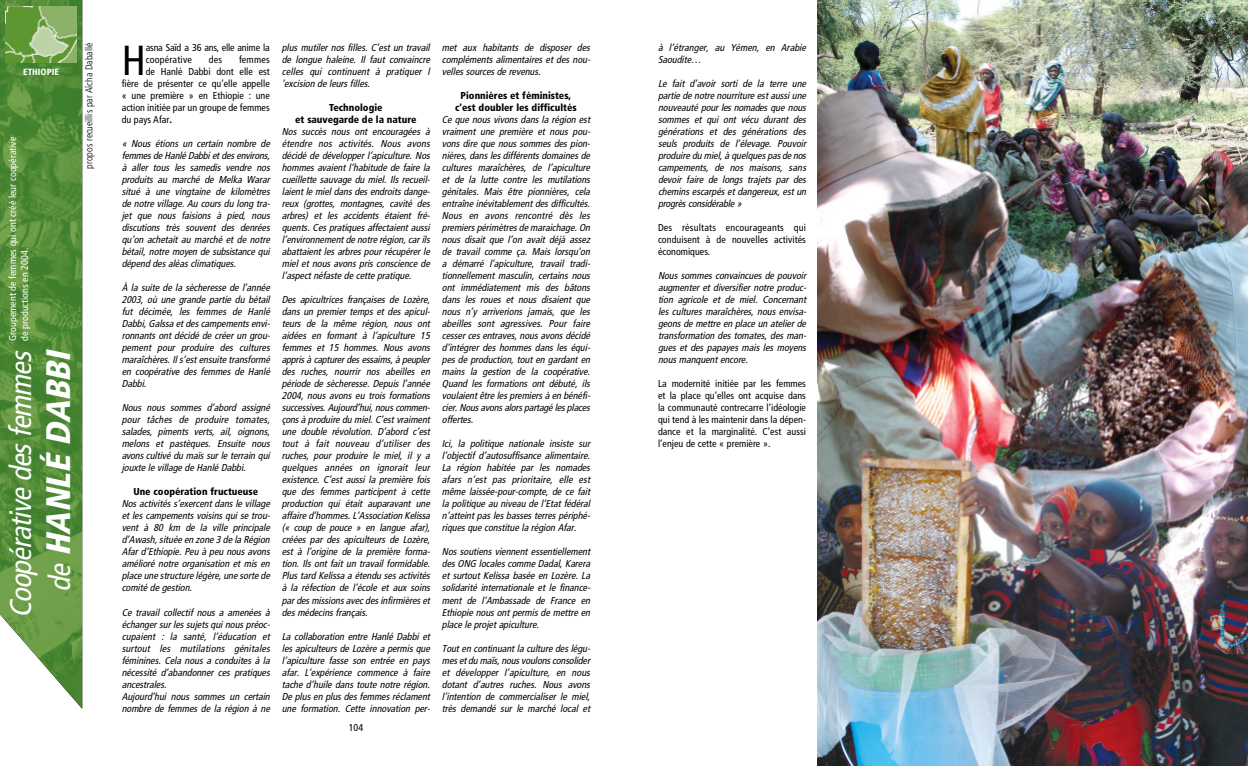
<style>
.page{position:relative;width:1248px;height:766px;background:#fff}
.page>*{position:absolute;margin:0;border:0;box-sizing:border-box;transform-origin:0 0}
.t1{font:condensed 42px "Frutiger";color:#000}
.t2{font:italic 900 condensed 34px "Frutiger";color:#fff}
.t3{font:italic condensed 30px "Frutiger";color:#fff}
.t4{font:italic condensed 10px/12px "Frutiger";color:#000;text-align:justify}
.t5{font:condensed 10px/12px "Frutiger";color:#000;text-align:justify}
.t6{font:900 condensed 10px/12px "Frutiger";color:#000;text-align:center}
.t7{font:condensed 10px/12px "Frutiger";color:#fff}
.t8{font:condensed 10px/12px "Frutiger";letter-spacing:-.02em;color:#000}
.t9{font:300 condensed 10px "Frutiger";color:#000}
.t10{font:900 condensed 9px "Frutiger";color:#fff}
.s1{font-weight:400;font-size:30px}
.s2{font-weight:900}
</style>
<div class="page">
<img style="left:0;top:0;width:82px;height:706px">
<img style="left:817px;top:0;width:430px;height:765px">
<img style="left:6px;top:6px;width:71px;height:57px">
<p class="t10" style="left:23px;top:68px;width:38px">ETHIOPIE</p>
<p class="t7" style="left:7px;top:341px;width:205px;rotate:-90deg">Groupement de femmes qui ont créé leur coopérative de productions en 2004.</p>
<h3 class="t3" style="left:6px;top:618px;width:274px;rotate:-90deg">Coopérativedesfemmes</h3>
<h2 class="t2" style="left:42px;top:592px;width:249px;rotate:-90deg"><span class="s1">de</span> HANLÉ DABBI</h2>
<p class="t9" style="left:84px;top:169px;width:127px;rotate:-90deg">propos recueillis par Aïcha Daballé</p>
<h1 class="t1" style="left:122px;top:40px;width:26px">H</h1>
<p class="t8" style="left:146px;top:42px;width:125px">asna Saïd a 36 ans, elle anime la coopérative</p>
<p class="t5" style="left:209px;top:54px;width:15px">des</p>
<p class="t5" style="left:239px;top:54px;width:32px">femmes</p>
<p class="t5" style="left:146px;top:66px;width:125px">de Hanlé Dabbi dont elle est</p>
<p class="t5" style="left:122px;top:78px;width:149px">fière de présenter ce qu’elle appelle</p>
<p class="t5" style="left:122px;top:90px;width:149px">« une première » en Ethiopie : une</p>
<p class="t5" style="left:122px;top:102px;width:149px">action initiée par un groupe de femmes</p>
<p class="t5" style="left:122px;top:114px;width:52px">du pays Afar<span class="s2">.</span></p>
<p class="t4" style="left:122px;top:138px;width:152px">« Nous étions un certain nombre de femmesdeHanléDabbietdesenvirons, à aller tous les samedis vendre nos produits au marché de Melka Warar situé à une vingtaine de kilomètres de notre village. Au cours du long tra&shy;jet que nous faisions à pied, nous discutions très souvent des denrées qu’on achetait au marché et de notre bétail, notre moyen de subsistance qui dépend desaléasclimatiques.</p>
<p class="t4" style="left:122px;top:282px;width:152px">À la suite de la sècheresse de l’année 2003, où une grande partie du bétail fut décimée, les femmes de Hanlé Dabbi,Galssa etdescampementsenvi&shy;ronnants ont décidé de créer un grou&shy;pement pour produire des cultures maraîchères.Ils’estensuite transformé en coopérative des femmes de Hanlé Dabbi.</p>
<p class="t4" style="left:122px;top:402px;width:152px">Nous nous sommes d’abord assigné pour tâches de produire tomates, salades, piments verts, ail, oignons, melons et pastèques. Ensuite nous avonscultivé du maïssurle terrain qui jouxte le village de Hanlé Dabbi.</p>
<p class="t6" style="left:133px;top:486px;width:126px">Une coopération fructueuse</p>
<p class="t4" style="left:122px;top:498px;width:152px">Nosactivitéss’exercentdansle village et les campements voisins qui se trou&shy;vent à 80 km de la ville principale d’Awash,située en zone 3 de la Région Afar d’Ethiopie. Peu à peu nous avons amélioré notre organisation et mis en place une structure légère,une sorte de comité de gestion.</p>
<p class="t4" style="left:122px;top:606px;width:152px;text-align:left">Ce travail collectif nous a amenées à échangersurlessujetsquinouspréoc&shy;cupaient : la santé, l’éducation et surtout les mutilations génitales féminines. Cela nous a conduites à la nécessité d’abandonner ces pratiques ancestrales.<br>Aujourd’hui nous sommes un certain nombre de femmes de la région à ne</p>
<p class="t4" style="left:282px;top:42px;width:152px">plus mutiler nos filles. C’est un travail de longue haleine. Il faut convaincre celles qui continuent à pratiquer l ’excision de leursfilles.</p>
<p class="t6" style="left:295px;top:102px;width:123px">Technologie<br>et sauvegarde de la nature</p>
<p class="t4" style="left:282px;top:126px;width:152px">Nos succès nous ont encouragées à étendre nos activités. Nous avons décidé de développer l’apiculture. Nos hommes avaient l’habitude de faire la cueillette sauvage du miel. Ils recueil&shy;laientle mieldansdesendroitsdange&shy;reux (grottes, montagnes, cavité des arbres) et les accidents étaient fré&shy;quents. Ces pratiques affectaient aussi l’environnementde notre région,carils abattaient les arbres pour récupérer le miel et nous avons pris conscience de l’aspectnéfaste de cette pratique.</p>
<p class="t4" style="left:282px;top:294px;width:152px">Des apicultrices françaises de Lozère, dans un premier temps et des apicul&shy;teurs de la même région, nous ont aidées en formant à l’apiculture 15 femmes et 15 hommes. Nous avons apprisàcapturerdesessaims,àpeupler des ruches, nourrir nos abeilles en période de sècheresse. Depuis l’année 2004, nous avons eu trois formations successives.Aujourd’hui,nouscommen&shy;çons à produire du miel.C’estvraiment une double révolution. D’abord c’est tout à fait nouveau d’utiliser des ruches, pour produire le miel, il y a quelques années on ignorait leur existence. C’est aussi la première fois que des femmes participent à cette production qui était auparavant une affaire d’hommes.L’Association Kelissa (« coup de pouce » en langue afar), créées par des apiculteurs de Lozère, est à l’origine de la première forma&shy;tion. Ils ont fait un travail formidable.<br>Plustard Kelissa a étendu sesactivités à la réfection de l’école et aux soins pardesmissionsavecdesinfirmièreset desmédecinsfrançais.</p>
<p class="t4" style="left:282px;top:630px;width:152px">La collaboration entre Hanlé Dabbi et les apiculteurs de Lozère a permis que l’apiculture fasse son entrée en pays afar. L’expérience commence à faire tache d’huile dans toute notre région.<br>De plusen plusdesfemmesréclament une formation. Cette innovation per-</p>
<p class="t5" style="left:349px;top:722px;width:16px">104</p>
<p class="t4" style="left:442px;top:42px;width:152px">met aux habitants de disposer des compléments alimentaires et des nou&shy;vellessourcesde revenus.</p>
<p class="t6" style="left:455px;top:90px;width:123px">Pionnières et féministes, c’est doubler les difficultés</p>
<p class="t4" style="left:442px;top:114px;width:152px">Ce que nous vivons dans la région est vraiment une première et nous pou&shy;vons dire que nous sommes des pion&shy;nières,danslesdifférentsdomainesde cultures maraîchères, de l’apiculture et de la lutte contre les mutilations génitales. Mais être pionnières, cela entraîne inévitablementdesdifficultés.<br>Nous en avons rencontré dès les premierspérimètresde maraichage.On nous disait que l’on avait déjà assez de travail comme ça. Mais lorsqu’on a démarré l’apiculture, travail tradi&shy;tionnellement masculin, certains nous ont immédiatement mis des bâtons dans les roues et nous disaient que nous n’y arriverions jamais, que les abeilles sont agressives. Pour faire cessercesentraves,nousavonsdécidé d’intégrer des hommes dans les équi&shy;pes de production, tout en gardant en mains la gestion de la coopérative.<br>Quand les formations ont débuté, ils voulaientêtre lespremiersà en bénéfi&shy;cier.Nousavonsalorspartagélesplaces offertes.</p>
<p class="t4" style="left:442px;top:438px;width:152px">Ici, la politique nationale insiste sur l’objectif d’autosuffisance alimentaire.<br>La région habitée par les nomades afars n’est pas prioritaire, elle est même laissée-pour-compte, de ce fait la politique au niveau de l’Etat fédéral n’atteintpaslesbassesterrespériphé&shy;riquesque constitue la région Afar.</p>
<p class="t4" style="left:442px;top:546px;width:152px">Nos soutiens viennent essentiellement desONG localescomme Dadal,Karera et surtout Kelissa basée en Lozère. La solidarité internationale et le finance&shy;ment de l’Ambassade de France en Ethiopie nous ont permis de mettre en place le projetapiculture.</p>
<p class="t4" style="left:442px;top:642px;width:152px">Touten continuantla culture deslégu&shy;mesetdu maïs,nousvoulonsconsolider et développer l’apiculture, en nous dotant d’autres ruches. Nous avons l’intention de commercialiser le miel, très demandé sur le marché local et</p>
<p class="t4" style="left:658px;top:42px;width:152px">à l’étranger, au Yémen, en Arabie<br>Saoudite…</p>
<p class="t4" style="left:658px;top:78px;width:152px">Le fait d’avoir sorti de la terre une partie de notre nourriture estaussiune nouveauté pour les nomades que nous sommes et qui ont vécu durant des générations et des générations des seuls produits de l’élevage. Pouvoir produire du miel,à quelquespasdenos campements, de nos maisons, sans devoir faire de longs trajets par des cheminsescarpésetdangereux,estun progrèsconsidérable »</p>
<p class="t5" style="left:658px;top:222px;width:149px">Des résultats encourageants qui conduisent à de nouvelles activités économiques.</p>
<p class="t4" style="left:658px;top:270px;width:152px">Nous sommes convaincues de pouvoir augmenter et diversifier notre produc&shy;tion agricole et de miel. Concernant les cultures maraîchères, nous envisa&shy;geonsde mettre en place un atelierde transformation des tomates, des man&shy;gues et des papayes mais les moyens nousmanquentencore.</p>
<p class="t5" style="left:658px;top:378px;width:149px">La modernité initiée par les femmes et la place qu’elles ont acquise dans la communauté contrecarre l’idéologie qui tend à les maintenir dans la dépen&shy;dance et la marginalité. C’est aussi l’enjeu de cette « première ».</p>
</div>
